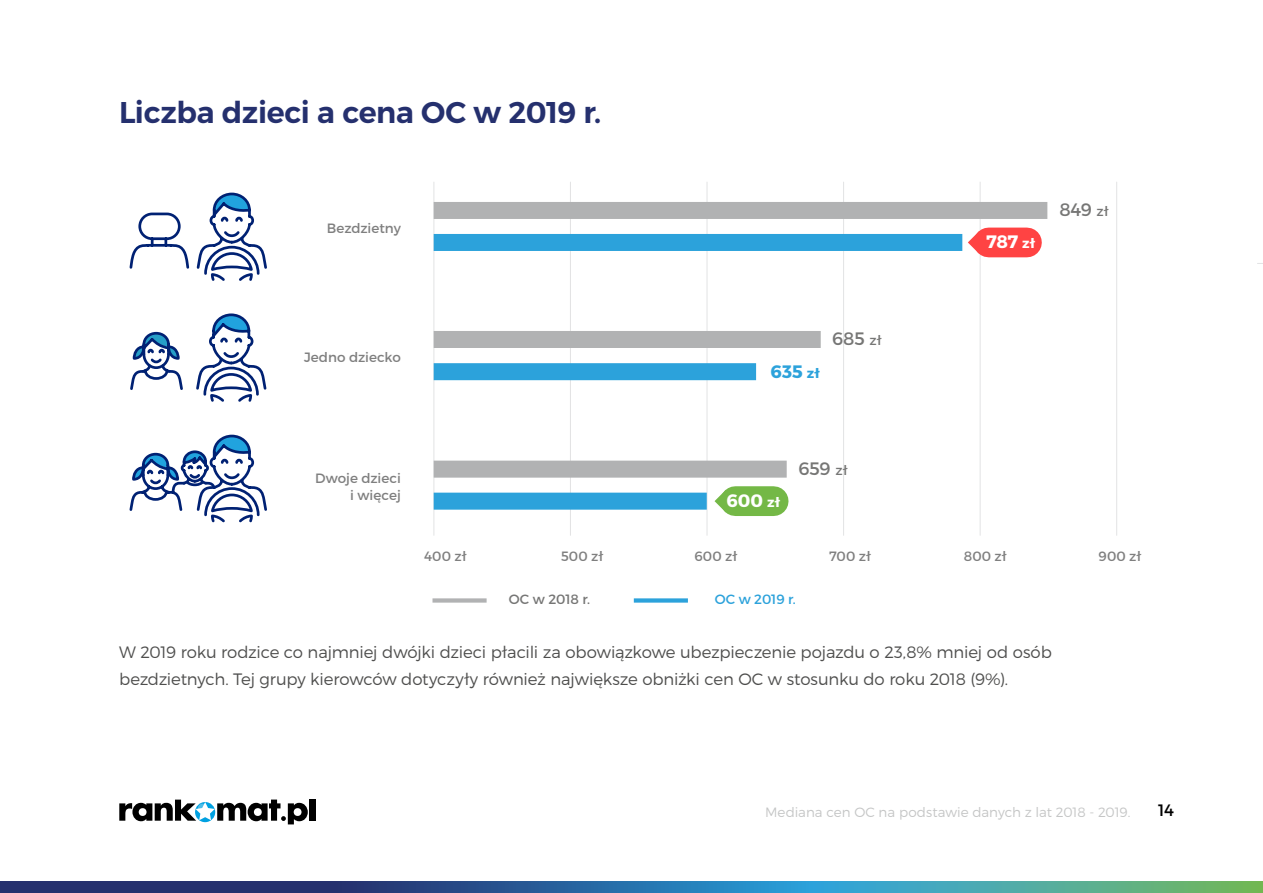
<style>
.page{position:relative;width:1263px;height:893px;background:#fff}
.page>*{position:absolute;margin:0;border:0;box-sizing:border-box;transform-origin:0 0}
.t1{font:600 30px "Montserrat";letter-spacing:-.015em;color:#25306e}
.t2{font:18px "Montserrat";letter-spacing:-.005em;color:#767675}
.t3{font:700 18px "Montserrat";letter-spacing:-.015em;color:#fff}
.t4{font:700 18px "Montserrat";color:#2ca2db}
.t5{font:300 16.5px/27px "Montserrat";letter-spacing:-.01em;color:#4e4e4d}
.t6{font:16.5px "Montserrat";color:#000}
.t7{font:13.5px/16.5px "Montserrat";letter-spacing:.005em;color:#7f7f7f;text-align:right}
.t8{font:300 13.5px "Montserrat";color:#c5c6c6}
.t9{font:13.5px "Montserrat";letter-spacing:-.01em;color:#767675}
.t10{font:13.5px "Montserrat";letter-spacing:-.01em;color:#2ca2db}
.s1{font-size:13.5px}
</style>
<div class="page">
<svg style="left:0;top:882px;width:1263px;height:11px"></svg>
<div style="left:309px;top:800px;width:7px;height:21px;background:#000"></div>
<svg style="left:119px;top:799px;width:189px;height:25px"></svg>
<svg style="left:198px;top:804px;width:8px;height:8px"></svg>
<hr style="left:1116px;top:182px;width:1px;height:353px;background:#e2e3e4">
<hr style="left:980px;top:182px;width:1px;height:353px;background:#e2e3e4">
<hr style="left:843px;top:182px;width:1px;height:353px;background:#e2e3e4">
<hr style="left:707px;top:182px;width:1px;height:353px;background:#e2e3e4">
<hr style="left:570px;top:182px;width:1px;height:353px;background:#e2e3e4">
<hr style="left:434px;top:182px;width:1px;height:353px;background:#e2e3e4">
<div style="left:434px;top:234px;width:528px;height:17px;background:#2ca2db"></div>
<div style="left:434px;top:363px;width:322px;height:17px;background:#2ca2db"></div>
<div style="left:434px;top:493px;width:273px;height:17px;background:#2ca2db"></div>
<div style="left:434px;top:202px;width:613px;height:17px;background:#b1b2b3"></div>
<div style="left:434px;top:331px;width:387px;height:17px;background:#b1b2b3"></div>
<div style="left:434px;top:461px;width:353px;height:17px;background:#b1b2b3"></div>
<svg style="left:968px;top:231px;width:21px;height:23px"></svg>
<div style="left:989px;top:228px;width:38px;height:29px;background:#ff4343"></div>
<svg style="left:714px;top:490px;width:21px;height:23px"></svg>
<div style="left:735px;top:486px;width:39px;height:30px;background:#74b846"></div>
<div style="left:634px;top:598px;width:54px;height:5px;background:#2ca2db"></div>
<div style="left:432px;top:598px;width:55px;height:5px;background:#b1b2b3"></div>
<svg style="left:129px;top:192px;width:138px;height:89px"></svg>
<svg style="left:130px;top:313px;width:137px;height:89px"></svg>
<svg style="left:129px;top:434px;width:138px;height:89px"></svg>
<h1 class="t1" style="left:119px;top:93px;width:484px">Liczba dzieci a cena OC w 2019 r.</h1>
<p class="t7" style="left:327px;top:220px;width:76px">Bezdzietny</p>
<p class="t7" style="left:304px;top:349px;width:98px">Jedno dziecko</p>
<p class="t7" style="left:315px;top:470px;width:87px">Dwoje dzieci i więcej</p>
<p class="t4" style="left:771px;top:361px;width:50px">635 <span class="s1">zł</span></p>
<p class="t2" style="left:832px;top:328px;width:51px">685 <span class="s1">zł</span></p>
<p class="t3" style="left:726px;top:490px;width:55px">600 <span class="s1">zł</span></p>
<p class="t2" style="left:798px;top:457px;width:50px">659 <span class="s1">zł</span></p>
<p class="t3" style="left:986px;top:231px;width:50px">787 <span class="s1">zł</span></p>
<p class="t2" style="left:1059px;top:198px;width:51px">849 <span class="s1">zł</span></p>
<p class="t7" style="left:424px;top:548px;width:44px">400 zł</p>
<p class="t7" style="left:561px;top:548px;width:43px">500 zł</p>
<p class="t7" style="left:694px;top:548px;width:44px">600 zł</p>
<p class="t7" style="left:829px;top:548px;width:43px">700 zł</p>
<p class="t7" style="left:964px;top:548px;width:44px">800 zł</p>
<p class="t7" style="left:1098px;top:548px;width:44px">900 zł</p>
<p class="t9" style="left:509px;top:591px;width:83px">OC w 2018 r.</p>
<p class="t10" style="left:715px;top:591px;width:83px">OC w 2019 r.</p>
<p class="t5" style="left:119px;top:638px;width:934px">W 2019 roku rodzice co najmniej dwójki dzieci płacili za obowiązkowe ubezpieczenie pojazdu o 23,8% mniej od osób bezdzietnych. Tej grupy kierowców dotyczyły również największe obniżki cen OC w stosunku do roku 2018 (9%).</p>
<p class="t8" style="left:765px;top:804px;width:367px">Mediana cen OC na podstawie danych z lat 2018 - 2019.</p>
<p class="t6" style="left:1158px;top:800px;width:17px">14</p>
</div>
